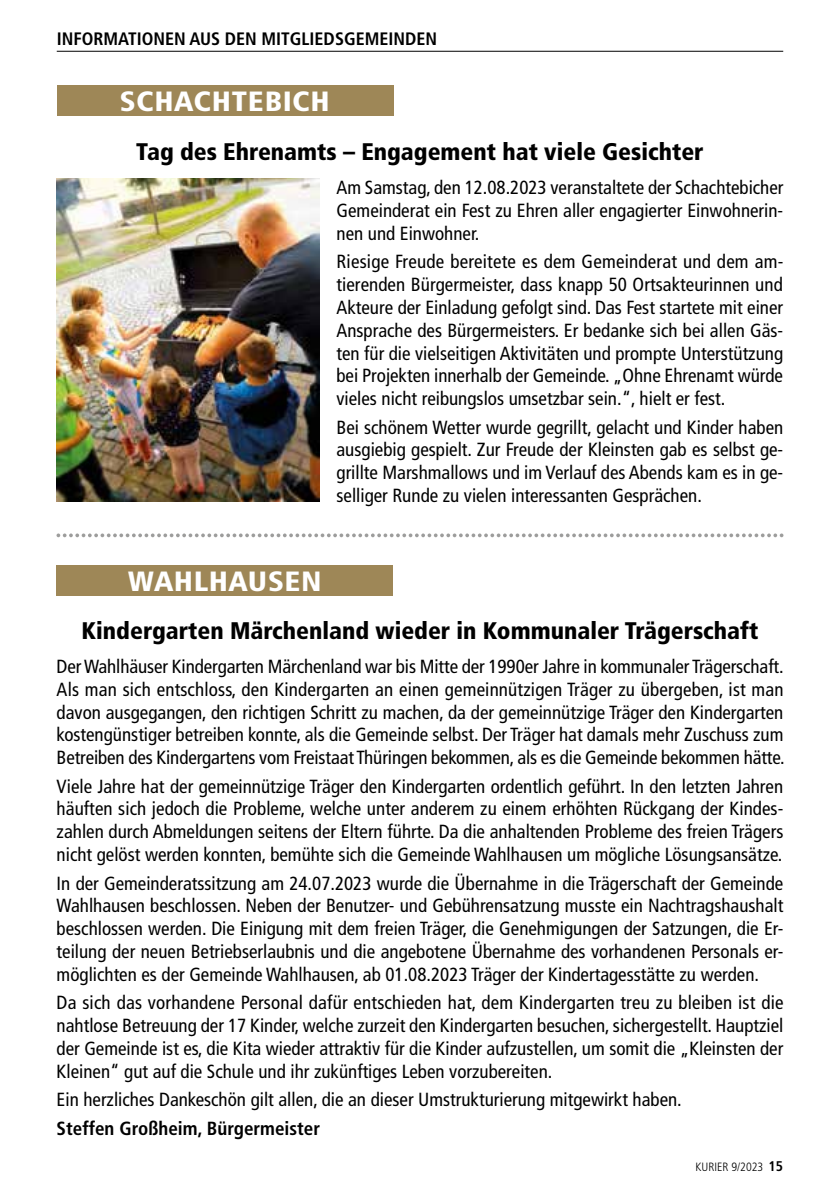
<style>
.page{position:relative;width:840px;height:1191px;background:#fff}
.page>*{position:absolute;margin:0;border:0;box-sizing:border-box;transform-origin:0 0}
.t1{font:28px "Humanist 777 BT Black Condensed B";letter-spacing:.025em;color:#fff;scale:1.1 1}
.t2{font:900 condensed 24px "Frutiger LT Std";color:#000}
.t3{font:condensed 19px/22.8px "Frutiger LT Std";color:#000;text-align:justify}
.t4{font:700 condensed 19px "Frutiger LT Std";color:#000}
.t5{font:700 condensed 18px "Frutiger LT Std";color:#000}
.t6{font:300 condensed 12px "Frutiger LT Std";color:#000}
.s1{font-weight:700;font-size:14px}
</style>
<div class="page">
<hr style="left:57px;top:51px;width:725px;height:1px;background:#000">
<div style="left:57px;top:85px;width:336px;height:30px;background:#9e8757"></div>
<div style="left:57px;top:565px;width:336px;height:30px;background:#9e8757"></div>
<img style="left:57px;top:178px;width:262px;height:324px">
<svg style="left:56px;top:533px;width:727px;height:4px"></svg>
<p class="t5" style="left:57px;top:28px;width:381px">INFORMATIONEN AUS DEN MITGLIEDSGEMEINDEN</p>
<h1 class="t1" style="left:120px;top:83px;width:192px">SCHACHTEBICH</h1>
<p class="t2" style="left:136px;top:137px;width:568px">Tag des Ehrenamts – Engagement hat viele Gesichter</p>
<p class="t3" style="left:336px;top:176px;width:448px">Am Samstag, den 12.08.2023 veranstaltete der Schachtebicher Gemeinderat ein Fest zu Ehren aller engagierter Einwohnerin&shy;nen und Einwohner.</p>
<p class="t3" style="left:336px;top:250px;width:448px">Riesige Freude bereitete es dem Gemeinderat und dem am&shy;tierenden Bürgermeister, dass knapp 50 Ortsakteurinnen und Akteure der Einladung gefolgt sind. Das Fest startete mit einer Ansprache des Bürgermeisters. Er bedanke sich bei allen Gäs&shy;ten für die vielseitigen Aktivitäten und prompte Unterstützung bei Projekten innerhalb der Gemeinde. „Ohne Ehrenamt würde vieles nicht reibungslos umsetzbar sein.“, hielt er fest.</p>
<p class="t3" style="left:336px;top:416px;width:448px">Bei schönem Wetter wurde gegrillt, gelacht und Kinder haben ausgiebig gespielt. Zur Freude der Kleinsten gab es selbst ge&shy;grillte Marshmallows und im Verlauf des Abends kam es in ge&shy;selliger Runde zu vielen interessanten Gesprächen.</p>
<h1 class="t1" style="left:128px;top:563px;width:178px">WAHLHAUSEN</h1>
<p class="t2" style="left:82px;top:616px;width:678px">Kindergarten Märchenland wieder in Kommunaler Trägerschaft</p>
<p class="t3" style="left:57px;top:655px;width:729px">Der Wahlhäuser Kindergarten Märchenland war bis Mitte der 1990er Jahre in kommunaler Trägerschaft.<br>Als man sich entschloss, den Kindergarten an einen gemeinnützigen Träger zu übergeben, ist man davon ausgegangen, den richtigen Schritt zu machen, da der gemeinnützige Träger den Kindergarten kostengünstiger betreiben konnte, als die Gemeinde selbst. Der Träger hat damals mehr Zuschuss zum Betreiben des Kindergartens vom Freistaat Thüringen bekommen, als es die Gemeinde bekommen hätte.</p>
<p class="t3" style="left:57px;top:774px;width:727px">Viele Jahre hat der gemeinnützige Träger den Kindergarten ordentlich geführt. In den letzten Jahren häuften sich jedoch die Probleme, welche unter anderem zu einem erhöhten Rückgang der Kindes&shy;zahlen durch Abmeldungen seitens der Eltern führte. Da die anhaltenden Probleme des freien Trägers nicht gelöst werden konnten, bemühte sich die Gemeinde Wahlhausen um mögliche Lösungsansätze.</p>
<p class="t3" style="left:57px;top:871px;width:727px">In der Gemeinderatssitzung am 24.07.2023 wurde die Übernahme in die Trägerschaft der Gemeinde Wahlhausen beschlossen. Neben der Benutzer- und Gebührensatzung musste ein Nachtragshaushalt beschlossen werden. Die Einigung mit dem freien Träger, die Genehmigungen der Satzungen, die Er&shy;teilung der neuen Betriebserlaubnis und die angebotene Übernahme des vorhandenen Personals er&shy;möglichten es der Gemeinde Wahlhausen, ab 01.08.2023 Träger der Kindertagesstätte zu werden.</p>
<p class="t3" style="left:57px;top:991px;width:728px">Da sich das vorhandene Personal dafür entschieden hat, dem Kindergarten treu zu bleiben ist die nahtlose Betreuung der 17 Kinder, welche zurzeit den Kindergarten besuchen, sichergestellt. Hauptziel der Gemeinde ist es, die Kita wieder attraktiv für die Kinder aufzustellen, um somit die „Kleinsten der Kleinen“ gut auf die Schule und ihr zukünftiges Leben vorzubereiten.</p>
<p class="t3" style="left:57px;top:1088px;width:626px">Ein herzliches Dankeschön gilt allen, die an dieser Umstrukturierung mitgewirkt haben.</p>
<p class="t4" style="left:57px;top:1116px;width:265px">Steffen Großheim, Bürgermeister</p>
<p class="t6" style="left:695px;top:1159px;width:89px">KURIER 9/2023 <span class="s1">15</span></p>
</div>
